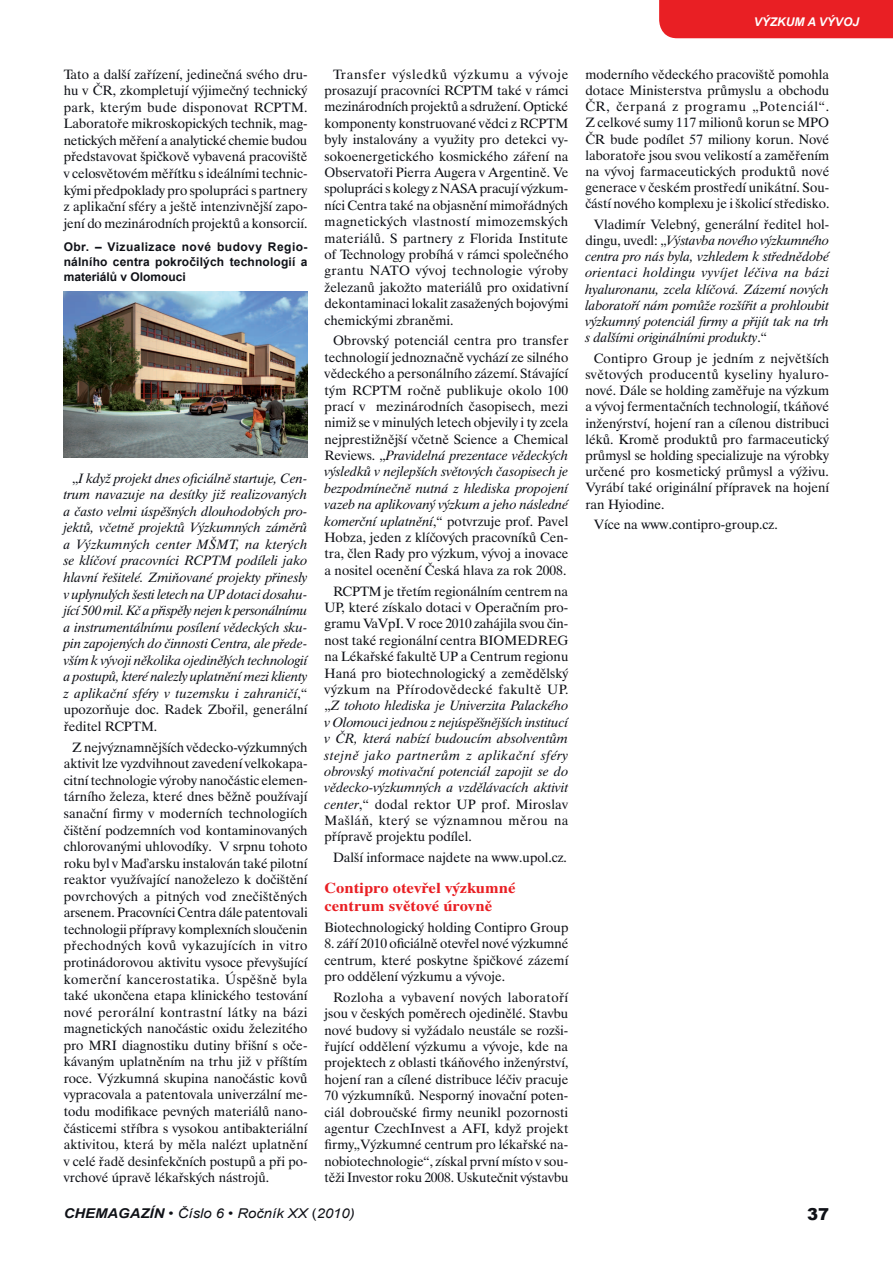
<style>
.page{position:relative;width:893px;height:1263px;background:#fff}
.page>*{position:absolute;margin:0;border:0;box-sizing:border-box;transform-origin:0 0}
.t1{font:900 16.5px "Arial";color:#0f1117}
.Mezinadpis{font:700 15px/18.1px "Dutch 801 BTCE";color:#e91f24;scale:1.1 1}
.Základní_text{font:13.5px/16.4px "Dutch 801 BTCE";color:#0f1117;text-align:justify}
.Základní_text-2{font:italic 13.5px/16.5px "Dutch 801 BTCE";color:#0f1117;text-align:justify}
.t2{font:italic 13.5px "Arial";color:#0f1117;scale:1.1 1}
.Obr_Tab{font:700 12px/14.7px "Arial";letter-spacing:.015em;color:#0f1117;text-align:justify}
.t3{font:italic 700 12px "Arial";color:#fff}
.s1{font-style:normal}
.s2{font-family:"Times New Roman"}
.s3{font-style:italic}
.s4{font-weight:700}
</style>
<div class="page">
<div style="left:659px;top:0;width:234px;height:38px;background:#e91f24"></div>
<img style="left:64px;top:292px;width:243px;height:166px">
<p class="t3" style="left:754px;top:14px;width:107px">VÝZKUM A VÝVOJ</p>
<p class="Základní_text" style="left:64px;top:66px;width:245px">Tato a další zařízení, jedinečná svého dru&shy;hu v ČR, zkompletují výjimečný technický park, kterým bude disponovat RCPTM.<br>Laboratoře mikroskopických technik, mag&shy;netických měření a analytické chemie budou představovat špičkově vybavená pracoviště v celosvětovém měřítku s ideálními technic&shy;kými předpoklady pro spolupráci s partnery z aplikační sféry a ještě intenzivnější zapo&shy;jení do mezinárodních projektů a konsorcií.</p>
<p class="Obr_Tab" style="left:64px;top:240px;width:245px">Obr. – Vizualizace nové budovy Regio&shy;nálního centra pokročilých technologií a materiálů v Olomouci</p>
<p class="Základní_text-2" style="left:64px;top:469px;width:245px;text-indent:8px"><span class="s1">„</span>I když projekt dnes oficiálně startuje, Cen&shy;trum navazuje na desítky již realizovaných a často velmi úspěšných dlouhodobých pro&shy;jektů, včetně projektů Výzkumných záměrů a Výzkumných center MŠMT, na kterých se klíčoví pracovníci RCPTM podíleli jako hlavní řešitelé. Zmiňované projekty přinesly v uplynulých šesti letech na UP dotaci dosahu&shy;jící 500 mil. Kč a přispěly nejen k personálnímu a instrumentálnímu posílení vědeckých sku&shy;pin zapojených do činnosti Centra, ale přede&shy;vším k vývoji několika ojedinělých technologií a postupů, které nalezly uplatnění mezi klienty z aplikační sféry v tuzemsku i zahraničí<span class="s1">,“ upozorňuje doc. Radek Zbořil, generální ředitel RCPTM.</span></p>
<p class="Základní_text" style="left:64px;top:739px;width:245px;text-indent:8px">Z nejvýznamnějších vědecko-výzkumných aktivit lze vyzdvihnout zavedení velkokapa&shy;citní technologie výroby nanočástic elemen&shy;tárního železa, které dnes běžně používají sanační firmy v moderních technologiích čištění podzemních vod kontaminovaných chlorovanými uhlovodíky. V srpnu tohoto roku byl v Ma<span class="s2">ď</span>arsku instalován také pilotní reaktor využívající nanoželezo k dočištění povrchových a pitných vod znečištěných arsenem. Pracovníci Centra dále patentovali technologii přípravy komplexních sloučenin přechodných kovů vykazujících in vitro protinádorovou aktivitu vysoce převyšující komerční kancerostatika. Úspěšně byla také ukončena etapa klinického testování nové perorální kontrastní látky na bázi magnetických nanočástic oxidu železitého pro MRI diagnostiku dutiny břišní s oče&shy;kávaným uplatněním na trhu již v příštím roce. Výzkumná skupina nanočástic kovů vypracovala a patentovala univerzální me&shy;todu modifikace pevných materiálů nano&shy;částicemi stříbra s vysokou antibakteriální aktivitou, která by měla nalézt uplatnění v celé řadě desinfekčních postupů a při po&shy;vrchové úpravě lékařských nástrojů.</p>
<p class="Základní_text" style="left:325px;top:66px;width:245px;text-indent:8px">Transfer výsledků výzkumu a vývoje prosazují pracovníci RCPTM také v rámci mezinárodních projektů a sdružení. Optické komponenty konstruované vědci z RCPTM byly instalovány a využity pro detekci vy&shy;sokoenergetického kosmického záření na Observatoři Pierra Augera v Argentině. Ve spolupráci s kolegy z NASA pracují výzkum&shy;níci Centra také na objasnění mimořádných magnetických vlastností mimozemských materiálů. S partnery z Florida Institute of Technology probíhá v rámci společného grantu NATO vývoj technologie výroby železanů jakožto materiálů pro oxidativní dekontaminaci lokalit zasažených bojovými chemickými zbraněmi.</p>
<p class="Základní_text" style="left:325px;top:332px;width:245px;text-indent:8px">Obrovský potenciál centra pro transfer technologií jednoznačně vychází ze silného vědeckého a personálního zázemí. Stávající tým RCPTM ročně publikuje okolo 100 prací v mezinárodních časopisech, mezi nimiž se v minulých letech objevily i ty zcela nejprestižnější včetně Science a Chemical Reviews. „<span class="s3">Pravidelná prezentace vědeckých výsledků v nejlepších světových časopisech je bezpodmínečně nutná z hlediska propojení vazeb na aplikovaný výzkum a jeho následné komerční uplatnění</span>,“ potvrzuje prof. Pavel Hobza, jeden z klíčových pracovníků Cen&shy;tra, člen Rady pro výzkum, vývoj a inovace a nositel ocenění Česká hlava za rok 2008.</p>
<p class="Základní_text" style="left:325px;top:583px;width:245px;text-indent:8px">RCPTM je třetím regionálním centrem na UP, které získalo dotaci v Operačním pro&shy;gramu VaVpI. V roce 2010 zahájila svou čin&shy;nost také regionální centra BIOMEDREG na Lékařské fakultě UP a Centrum regionu Haná pro biotechnologický a zemědělský výzkum na Přírodovědecké fakultě UP. „<span class="s3">Z tohoto hlediska je Univerzita Palackého v Olomouci jednou z nejúspěšnějších institucí v ČR, která nabízí budoucím absolventům stejně jako partnerům z aplikační sféry obrovský motivační potenciál zapojit se do vědecko-výzkumných a vzdělávacích aktivit center</span>,“ dodal rektor UP prof. Miroslav Mašláň, který se významnou měrou na přípravě projektu podílel.</p>
<p class="Základní_text" style="left:333px;top:849px;width:235px">Další informace najdete na www.upol.cz.</p>
<p class="Mezinadpis" style="left:325px;top:879px;width:175px">Contipro otevřel výzkumné centrum světové úrovně</p>
<p class="Základní_text" style="left:325px;top:919px;width:245px">Biotechnologický holding Contipro Group</p>
<p class="Základní_text" style="left:325px;top:935px;width:245px">8. září 2010 oficiálně otevřel nové výzkumné centrum, které poskytne špičkové zázemí pro oddělení výzkumu a vývoje.</p>
<p class="Základní_text" style="left:325px;top:989px;width:245px;text-indent:8px">Rozloha a vybavení nových laboratoří jsou v českých poměrech ojedinělé. Stavbu nové budovy si vyžádalo neustále se rozši&shy;řující oddělení výzkumu a vývoje, kde na projektech z oblasti tkáňového inženýrství, hojení ran a cílené distribuce léčiv pracuje 70 výzkumníků. Nesporný inovační poten&shy;ciál dobroučské firmy neunikl pozornosti agentur CzechInvest a AFI, když projekt firmy„Výzkumné centrum pro lékařské na&shy;nobiotechnologie“, získal první místo v sou&shy;těži Investor roku 2008. Uskutečnit výstavbu</p>
<p class="Základní_text" style="left:585px;top:66px;width:245px">moderního vědeckého pracoviště pomohla dotace Ministerstva průmyslu a obchodu ČR, čerpaná z programu „Potenciál“.<br>Z celkové sumy 117 milionů korun se MPO ČR bude podílet 57 miliony korun. Nové laboratoře jsou svou velikostí a zaměřením na vývoj farmaceutických produktů nové generace v českém prostředí unikátní. Sou&shy;částí nového komplexu je i školicí středisko.</p>
<p class="Základní_text-2" style="left:585px;top:216px;width:245px;text-indent:8px"><span class="s1">Vladimír Velebný, generální ředitel hol&shy;dingu, uvedl: „</span>Výstavba nového výzkumného centra pro nás byla, vzhledem k střednědobé orientaci holdingu vyvíjet léčiva na bázi hyaluronanu, zcela klíčová. Zázemí nových laboratoří nám pomůže rozšířit a prohloubit výzkumný potenciál firmy a přijít tak na trh s dalšími originálními produkty<span class="s1">.“</span></p>
<p class="Základní_text" style="left:585px;top:350px;width:245px;text-indent:8px">Contipro Group je jedním z největších světových producentů kyseliny hyaluro&shy;nové. Dále se holding zaměřuje na výzkum a vývoj fermentačních technologií, tkáňové inženýrství, hojení ran a cílenou distribuci léků. Kromě produktů pro farmaceutický průmysl se holding specializuje na výrobky určené pro kosmetický průmysl a výživu.<br>Vyrábí také originální přípravek na hojení ran Hyiodine.</p>
<p class="Základní_text" style="left:594px;top:516px;width:185px">Více na www.contipro-group.cz.</p>
<p class="t2" style="left:64px;top:1204px;width:266px"><span class="s4">CHEMAGAZÍN</span> • Číslo 6 • Ročník XX <span class="s1">(</span>2010)</p>
<p class="t1" style="left:807px;top:1202px;width:24px">37</p>
</div>
